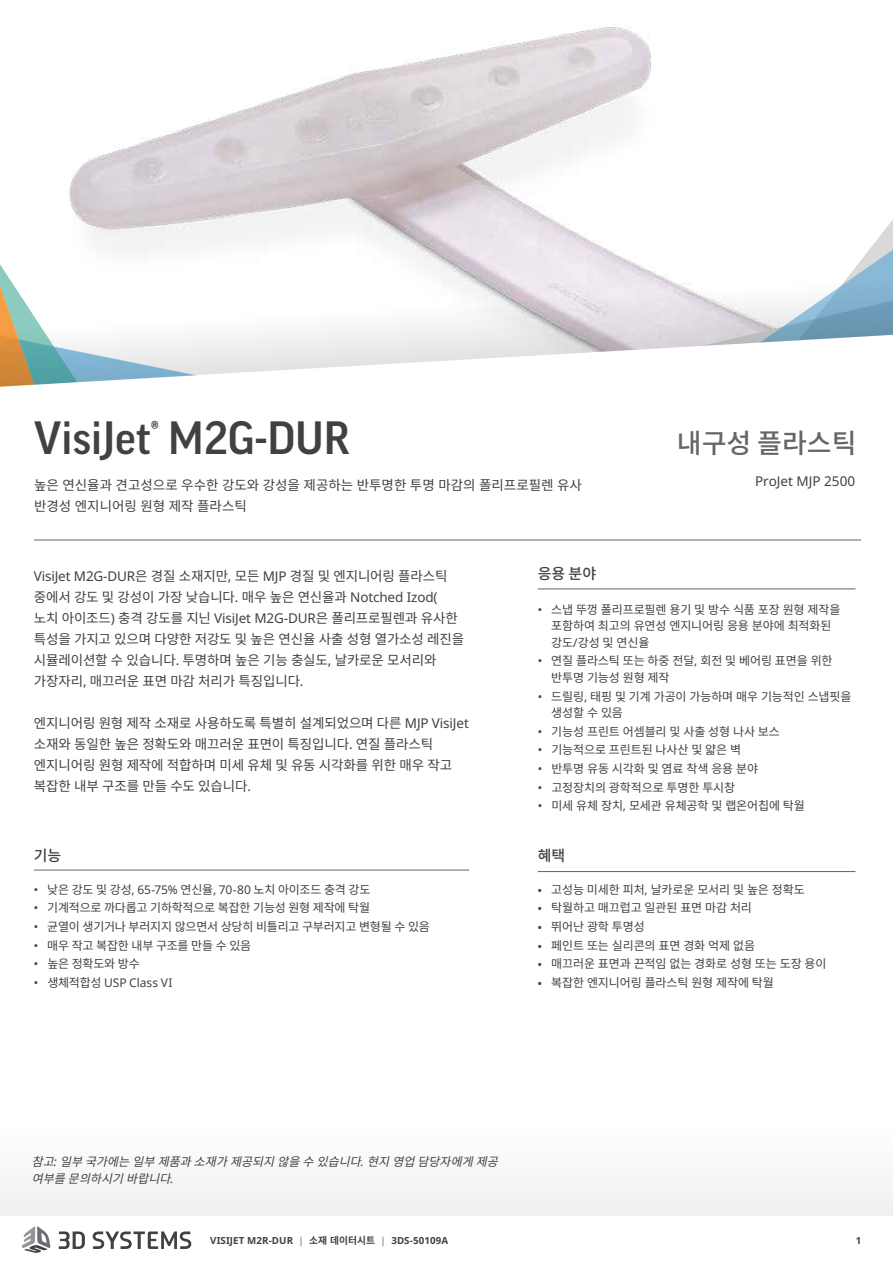
<style>
.page{position:relative;width:893px;height:1263px;background:#fff}
.page>*{position:absolute;margin:0;border:0;box-sizing:border-box;transform-origin:0 0}
.t1{font:500 45px "Good Pro";color:#414042}
.t2{font:500 27px "Noto Sans CJ Kkr";color:#666}
.t3{font:500 15px "Noto Sans CJ Kkr";color:#414042}
.t4{font:13.5px/21px "Noto Sans CJ Kkr";letter-spacing:-.01em;color:#414042}
.t5{font:13.5px "Noto Sans";color:#414042}
.t6{font:12px/16.5px "Noto Sans CJ Kkr";letter-spacing:-.01em;color:#414042}
.t7{font:italic 12px/16.5px "Noto Sans CJ Kkr";color:#414042}
.t8{font:12px "Noto Sans";color:#414042}
.t9{font:700 9.75px "Noto Sans";letter-spacing:.01em;color:#414042}
.s1{font-family:"Noto Sans"}
.s2{font-family:"Noto Sans CJ Kkr"}
.s3{color:#939598}
</style>
<div class="page">
<img style="left:69px;top:26px;width:582px;height:228px">
<svg style="left:69px;top:239px;width:149px;height:15px"></svg>
<svg style="left:866px;top:220px;width:27px;height:34px"></svg>
<hr style="left:34px;top:540px;width:827px;height:1px;background:#636466">
<svg style="left:0;top:254px;width:893px;height:133px"></svg>
<div style="left:0;top:1126px;width:893px;height:90px;background:#f7f7f7"></div>
<svg style="left:22px;top:1226px;width:29px;height:27px"></svg>
<svg style="left:59px;top:1231px;width:26px;height:18px"></svg>
<svg style="left:93px;top:1231px;width:98px;height:18px"></svg>
<hr style="left:538px;top:589px;width:317px;height:1px;background:#636466">
<hr style="left:538px;top:871px;width:317px;height:1px;background:#636466">
<hr style="left:34px;top:870px;width:435px;height:1px;background:#636466">
<h1 class="t1" style="left:34px;top:412px;width:317px">VisiJet<sup>®</sup> M2G-DUR</h1>
<h2 class="t2" style="left:677px;top:428px;width:181px">내구성 플라스틱</h2>
<p class="t4" style="left:34px;top:474px;width:549px">높은 연신율과 견고성으로 우수한 강도와 강성을 제공하는 반투명한 투명 마감의 폴리프로필렌 유사 반경성 엔지니어링 원형 제작 플라스틱</p>
<p class="t5" style="left:755px;top:472px;width:101px">ProJet MJP 2500</p>
<p class="t4" style="left:34px;top:565px;width:415px"><span class="s1">VisiJet M2G-DUR</span>은 경질 소재지만<span class="s1">,</span> 모든 <span class="s1">MJP</span> 경질 및 엔지니어링 플라스틱</p>
<p class="t3" style="left:538px;top:565px;width:60px">응용 분야</p>
<p class="t4" style="left:34px;top:586px;width:432px">중에서 강도 및 강성이 가장 낮습니다<span class="s1">.</span> 매우 높은 연신율과 <span class="s1">Notched Izod( </span>노치 아이조드<span class="s1">)</span> 충격 강도를 지닌 <span class="s1">VisiJet M2G-DUR</span>은 폴리프로필렌과 유사한 특성을 가지고 있으며 다양한 저강도 및 높은 연신율 사출 성형 열가소성 레진을 시뮬레이션할 수 있습니다<span class="s1">.</span> 투명하며 높은 기능 충실도<span class="s1">,</span> 날카로운 모서리와 가장자리<span class="s1">,</span> 매끄러운 표면 마감 처리가 특징입니다<span class="s1">.</span></p>
<p class="t4" style="left:34px;top:712px;width:436px">엔지니어링 원형 제작 소재로 사용하도록 특별히 설계되었으며 다른 <span class="s1">MJP VisiJet </span>소재와 동일한 높은 정확도와 매끄러운 표면이 특징입니다<span class="s1">.</span> 연질 플라스틱 엔지니어링 원형 제작에 적합하며 미세 유체 및 유동 시각화를 위한 매우 작고 복잡한 내부 구조를 만들 수도 있습니다<span class="s1">.</span></p>
<p class="t6" style="left:551px;top:601px;width:291px;text-indent:-14px"><span class="s1">•</span> 스냅 뚜껑 폴리프로필렌 용기 및 방수 식품 포장 원형 제작을 포함하여 최고의 유연성 엔지니어링 응용 분야에 최적화된 강도<span class="s1">/</span>강성 및 연신율</p>
<p class="t6" style="left:551px;top:653px;width:283px;text-indent:-14px"><span class="s1">•</span> 연질 플라스틱 또는 하중 전달<span class="s1">,</span> 회전 및 베어링 표면을 위한 반투명 기능성 원형 제작</p>
<p class="t6" style="left:551px;top:688px;width:302px;text-indent:-14px"><span class="s1">•</span> 드릴링<span class="s1">,</span> 태핑 및 기계 가공이 가능하며 매우 기능적인 스냅핏을 생성할 수 있음</p>
<p class="t6" style="left:538px;top:723px;width:244px"><span class="s1">•</span> 기능성 프린트 어셈블리 및 사출 성형 나사 보스</p>
<p class="t6" style="left:538px;top:742px;width:205px"><span class="s1">•</span> 기능적으로 프린트된 나사산 및 얇은 벽</p>
<p class="t6" style="left:538px;top:760px;width:222px"><span class="s1">•</span> 반투명 유동 시각화 및 염료 착색 응용 분야</p>
<p class="t6" style="left:538px;top:779px;width:199px"><span class="s1">•</span> 고정장치의 광학적으로 투명한 투시창</p>
<p class="t6" style="left:538px;top:798px;width:269px"><span class="s1">•</span> 미세 유체 장치<span class="s1">,</span> 모세관 유체공학 및 랩온어칩에 탁월</p>
<p class="t3" style="left:34px;top:847px;width:29px">기능</p>
<p class="t6" style="left:34px;top:881px;width:338px"><span class="s1">•</span> 낮은 강도 및 강성<span class="s1">, 65-75%</span> 연신율<span class="s1">, 70-80</span> 노치 아이조드 충격 강도</p>
<p class="t6" style="left:34px;top:900px;width:338px"><span class="s1">•</span> 기계적으로 까다롭고 기하학적으로 복잡한 기능성 원형 제작에 탁월</p>
<p class="t6" style="left:34px;top:918px;width:398px"><span class="s1">•</span> 균열이 생기거나 부러지지 않으면서 상당히 비틀리고 구부러지고 변형될 수 있음</p>
<p class="t6" style="left:34px;top:937px;width:219px"><span class="s1">•</span> 매우 작고 복잡한 내부 구조를 만들 수 있음</p>
<p class="t6" style="left:34px;top:956px;width:107px"><span class="s1">•</span> 높은 정확도와 방수</p>
<p class="t8" style="left:34px;top:974px;width:140px">• <span class="s2">생체적합성</span> USP Class VI</p>
<p class="t3" style="left:538px;top:847px;width:29px">혜택</p>
<p class="t6" style="left:538px;top:881px;width:269px">• 고성능 미세한 피처<span class="s1">,</span> 날카로운 모서리 및 높은 정확도</p>
<p class="t6" style="left:538px;top:900px;width:216px">• 탁월하고 매끄럽고 일관된 표면 마감 처리</p>
<p class="t6" style="left:538px;top:918px;width:108px">• 뛰어난 광학 투명성</p>
<p class="t6" style="left:538px;top:937px;width:219px">• 페인트 또는 실리콘의 표면 경화 억제 없음</p>
<p class="t6" style="left:538px;top:956px;width:290px">• 매끄러운 표면과 끈적임 없는 경화로 성형 또는 도장 용이</p>
<p class="t6" style="left:538px;top:974px;width:238px">• 복잡한 엔지니어링 플라스틱 원형 제작에 탁월</p>
<p class="t7" style="left:32px;top:1154px;width:475px">참고<span class="s1">:</span> 일부 국가에는 일부 제품과 소재가 제공되지 않을 수 있습니다<span class="s1">.</span> 현지 영업 담당자에게 제공 여부를 문의하시기 바랍니다<span class="s1">.</span></p>
<p class="t9" style="left:210px;top:1233px;width:239px">VISIJET M2R-DUR <span class="s3">|</span> <span class="s2">소재 데이터시트</span> <span class="s3">|</span> 3DS-50109A</p>
<p class="t9" style="left:856px;top:1233px;width:7px">1</p>
</div>
